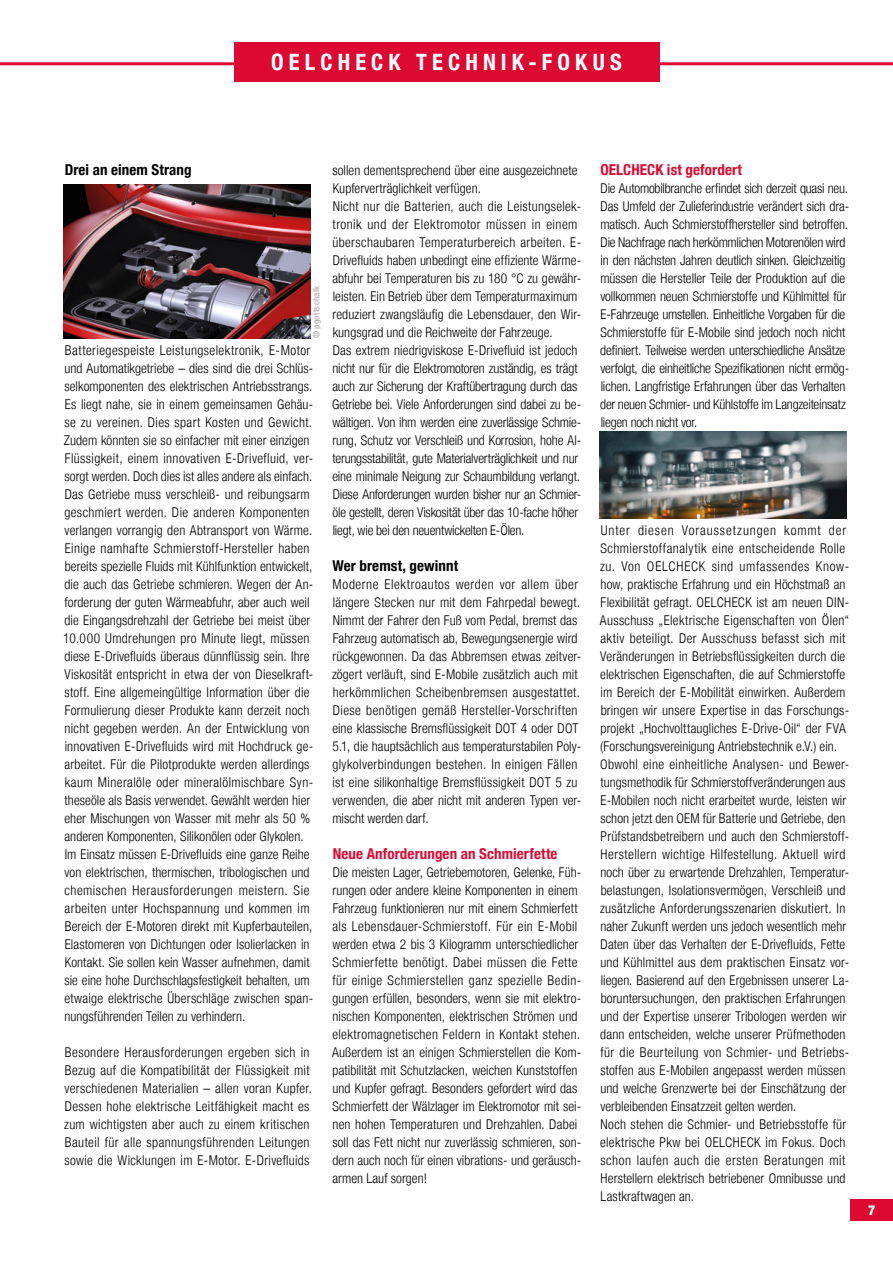
<style>
.page{position:relative;width:893px;height:1263px;background:#fff}
.page>*{position:absolute;margin:0;border:0;box-sizing:border-box;transform-origin:0 0}
.t1{font:700 condensed 22.5px "Helvetica Neue LT";letter-spacing:.23em;color:#fff}
.t2{font:700 condensed 15px "Helvetica Neue LT";letter-spacing:.01em;color:#dc0a33}
.t3{font:700 condensed 15px "Helvetica Neue LT";letter-spacing:.005em;color:#000}
.t4{font:300 condensed 13.5px/18px "Helvetica Neue LT";letter-spacing:.01em;color:#000}
.t5{font:300 condensed 13.5px/18px "Helvetica Neue LT";letter-spacing:-.01em;color:#000}
.t6{font:700 condensed 13.5px "Helvetica Neue LT";color:#fff}
.t7{font:500 condensed 9px "Helvetica Neue";letter-spacing:.02em;color:#b3b2b2}
</style>
<div class="page">
<div style="left:850px;top:1199px;width:43px;height:21px;background:#dc0a33"></div>
<hr style="left:0;top:62px;width:893px;height:3px;background:#dc0a33">
<div style="left:234px;top:43px;width:425px;height:39px;background:#dc0a33"></div>
<img style="left:64px;top:184px;width:246px;height:155px">
<img style="left:600px;top:432px;width:246px;height:87px">
<h1 class="t1" style="left:271px;top:48px;width:352px">OELCHECK TECHNIK-FOKUS</h1>
<p class="t3" style="left:65px;top:161px;width:128px">Drei an einem Strang</p>
<p class="t7" style="left:311px;top:338px;width:54px;rotate:-90deg">© pgottschalk</p>
<p class="t4" style="left:63px;top:341px;width:252px">Batteriegespeiste Leistungselektronik, E-Motor und Automatikgetriebe – dies sind die drei Schlüs&shy;selkomponenten des elektrischen Antriebsstrangs.<br>Es liegt nahe, sie in einem gemeinsamen Gehäu&shy;se zu vereinen. Dies spart Kosten und Gewicht.<br>Zudem könnten sie so einfacher mit einer einzigen Flüssigkeit, einem innovativen E-Drivefluid, ver&shy;sorgt werden. Doch dies ist alles andere als einfach.<br>Das Getriebe muss verschleiß- und reibungsarm geschmiert werden. Die anderen Komponenten verlangen vorrangig den Abtransport von Wärme.<br>Einige namhafte Schmierstoff-Hersteller haben bereits spezielle Fluids mit Kühlfunktion entwickelt, die auch das Getriebe schmieren. Wegen der An&shy;forderung der guten Wärmeabfuhr, aber auch weil die Eingangsdrehzahl der Getriebe bei meist über 10.000 Umdrehungen pro Minute liegt, müssen diese E-Drivefluids überaus dünnflüssig sein. Ihre Viskosität entspricht in etwa der von Dieselkraft&shy;stoff. Eine allgemeingültige Information über die Formulierung dieser Produkte kann derzeit noch nicht gegeben werden. An der Entwicklung von innovativen E-Drivefluids wird mit Hochdruck ge&shy;arbeitet. Für die Pilotprodukte werden allerdings kaum Mineralöle oder mineralölmischbare Syn&shy;theseöle als Basis verwendet. Gewählt werden hier eher Mischungen von Wasser mit mehr als 50 % anderen Komponenten, Silikonölen oder Glykolen.<br>Im Einsatz müssen E-Drivefluids eine ganze Reihe von elektrischen, thermischen, tribologischen und chemischen Herausforderungen meistern. Sie arbeiten unter Hochspannung und kommen im Bereich der E-Motoren direkt mit Kupferbauteilen, Elastomeren von Dichtungen oder Isolierlacken in Kontakt. Sie sollen kein Wasser aufnehmen, damit sie eine hohe Durchschlagsfestigkeit behalten, um etwaige elektrische Überschläge zwischen span&shy;nungsführenden Teilen zu verhindern.</p>
<p class="t4" style="left:64px;top:1043px;width:249px">Besondere Herausforderungen ergeben sich in Bezug auf die Kompatibilität der Flüssigkeit mit verschiedenen Materialien – allen voran Kupfer.<br>Dessen hohe elektrische Leitfähigkeit macht es zum wichtigsten aber auch zu einem kritischen Bauteil für alle spannungsführenden Leitungen sowie die Wicklungen im E-Motor. E-Drivefluids</p>
<p class="t4" style="left:332px;top:161px;width:251px">sollen dementsprechend über eine ausgezeichnete Kupferverträglichkeit verfügen.<br>Nicht nur die Batterien, auch die Leistungselek&shy;tronik und der Elektromotor müssen in einem überschaubaren Temperaturbereich arbeiten. E-Drivefluids haben unbedingt eine effiziente Wärme&shy;abfuhr bei Temperaturen bis zu 180 °C zu gewähr&shy;leisten. Ein Betrieb über dem Temperaturmaximum reduziert zwangsläufig die Lebensdauer, den Wir&shy;kungsgrad und die Reichweite der Fahrzeuge.<br>Das extrem niedrigviskose E-Drivefluid ist jedoch nicht nur für die Elektromotoren zuständig, es trägt auch zur Sicherung der Kraftübertragung durch das Getriebe bei. Viele Anforderungen sind dabei zu be&shy;wältigen. Von ihm werden eine zuverlässige Schmie&shy;rung, Schutz vor Verschleiß und Korrosion, hohe Al&shy;terungsstabilität, gute Materialverträglichkeit und nur eine minimale Neigung zur Schaumbildung verlangt.<br>Diese Anforderungen wurden bisher nur an Schmier&shy;öle gestellt, deren Viskosität über das 10-fache höher liegt, wie bei den neuentwickelten E-Ölen.</p>
<p class="t3" style="left:333px;top:557px;width:127px">Wer bremst, gewinnt</p>
<p class="t4" style="left:332px;top:575px;width:251px">Moderne Elektroautos werden vor allem über längere Stecken nur mit dem Fahrpedal bewegt.<br>Nimmt der Fahrer den Fuß vom Pedal, bremst das Fahrzeug automatisch ab, Bewegungsenergie wird rückgewonnen. Da das Abbremsen etwas zeitver&shy;zögert verläuft, sind E-Mobile zusätzlich auch mit herkömmlichen Scheibenbremsen ausgestattet.<br>Diese benötigen gemäß Hersteller-Vorschriften eine klassische Bremsflüssigkeit DOT 4 oder DOT 5.1, die hauptsächlich aus temperaturstabilen Poly&shy;glykolverbindungen bestehen. In einigen Fällen ist eine silikonhaltige Bremsflüssigkeit DOT 5 zu verwenden, die aber nicht mit anderen Typen ver&shy;mischt werden darf.</p>
<p class="t2" style="left:333px;top:845px;width:226px">Neue Anforderungen an Schmierfette</p>
<p class="t4" style="left:332px;top:863px;width:251px">Die meisten Lager, Getriebemotoren, Gelenke, Füh&shy;rungen oder andere kleine Komponenten in einem Fahrzeug funktionieren nur mit einem Schmierfett als Lebensdauer-Schmierstoff. Für ein E-Mobil werden etwa 2 bis 3 Kilogramm unterschiedlicher Schmierfette benötigt. Dabei müssen die Fette für einige Schmierstellen ganz spezielle Bedin&shy;gungen erfüllen, besonders, wenn sie mit elektro&shy;nischen Komponenten, elektrischen Strömen und elektromagnetischen Feldern in Kontakt stehen.<br>Außerdem ist an einigen Schmierstellen die Kom&shy;patibilität mit Schutzlacken, weichen Kunststoffen und Kupfer gefragt. Besonders gefordert wird das Schmierfett der Wälzlager im Elektromotor mit sei&shy;nen hohen Temperaturen und Drehzahlen. Dabei soll das Fett nicht nur zuverlässig schmieren, son&shy;dern auch noch für einen vibrations- und geräusch&shy;armen Lauf sorgen!</p>
<p class="t2" style="left:600px;top:161px;width:143px">OELCHECK ist gefordert</p>
<p class="t5" style="left:600px;top:179px;width:250px">Die Automobilbranche erfindet sich derzeit quasi neu.<br>Das Umfeld der Zulieferindustrie verändert sich dra&shy;matisch. Auch Schmierstoffhersteller sind betroffen.<br>Die Nachfrage nach herkömmlichen Motorenölen wird in den nächsten Jahren deutlich sinken. Gleichzeitig müssen die Hersteller Teile der Produktion auf die vollkommen neuen Schmierstoffe und Kühlmittel für E-Fahrzeuge umstellen. Einheitliche Vorgaben für die Schmierstoffe für E-Mobile sind jedoch noch nicht definiert. Teilweise werden unterschiedliche Ansätze verfolgt, die einheitliche Spezifikationen nicht ermög&shy;lichen. Langfristige Erfahrungen über das Verhalten der neuen Schmier- und Kühlstoffe im Langzeiteinsatz liegen noch nicht vor.</p>
<p class="t4" style="left:600px;top:521px;width:251px">Unter diesen Voraussetzungen kommt der Schmierstoffanalytik eine entscheidende Rolle zu. Von OELCHECK sind umfassendes Know&shy;how, praktische Erfahrung und ein Höchstmaß an Flexibilität gefragt. OELCHECK ist am neuen DIN-Ausschuss „Elektrische Eigenschaften von Ölen“ aktiv beteiligt. Der Ausschuss befasst sich mit Veränderungen in Betriebsflüssigkeiten durch die elektrischen Eigenschaften, die auf Schmierstoffe im Bereich der E-Mobilität einwirken. Außerdem bringen wir unsere Expertise in das Forschungs&shy;projekt „Hochvolttaugliches E-Drive-Oil“ der FVA (Forschungsvereinigung Antriebstechnik e.V.) ein.<br>Obwohl eine einheitliche Analysen- und Bewer&shy;tungsmethodik für Schmierstoffveränderungen aus E-Mobilen noch nicht erarbeitet wurde, leisten wir schon jetzt den OEM für Batterie und Getriebe, den Prüfstandsbetreibern und auch den Schmierstoff-Herstellern wichtige Hilfestellung. Aktuell wird noch über zu erwartende Drehzahlen, Temperatur&shy;belastungen, Isolationsvermögen, Verschleiß und zusätzliche Anforderungsszenarien diskutiert. In naher Zukunft werden uns jedoch wesentlich mehr Daten über das Verhalten der E-Drivefluids, Fette und Kühlmittel aus dem praktischen Einsatz vor&shy;liegen. Basierend auf den Ergebnissen unserer La&shy;boruntersuchungen, den praktischen Erfahrungen und der Expertise unserer Tribologen werden wir dann entscheiden, welche unserer Prüfmethoden für die Beurteilung von Schmier- und Betriebs&shy;stoffen aus E-Mobilen angepasst werden müssen und welche Grenzwerte bei der Einschätzung der verbleibenden Einsatzzeit gelten werden.<br>Noch stehen die Schmier- und Betriebsstoffe für elektrische Pkw bei OELCHECK im Fokus. Doch schon laufen auch die ersten Beratungen mit Herstellern elektrisch betriebener Omnibusse und Lastkraftwagen an.</p>
<p class="t6" style="left:868px;top:1202px;width:8px">7</p>
</div>
